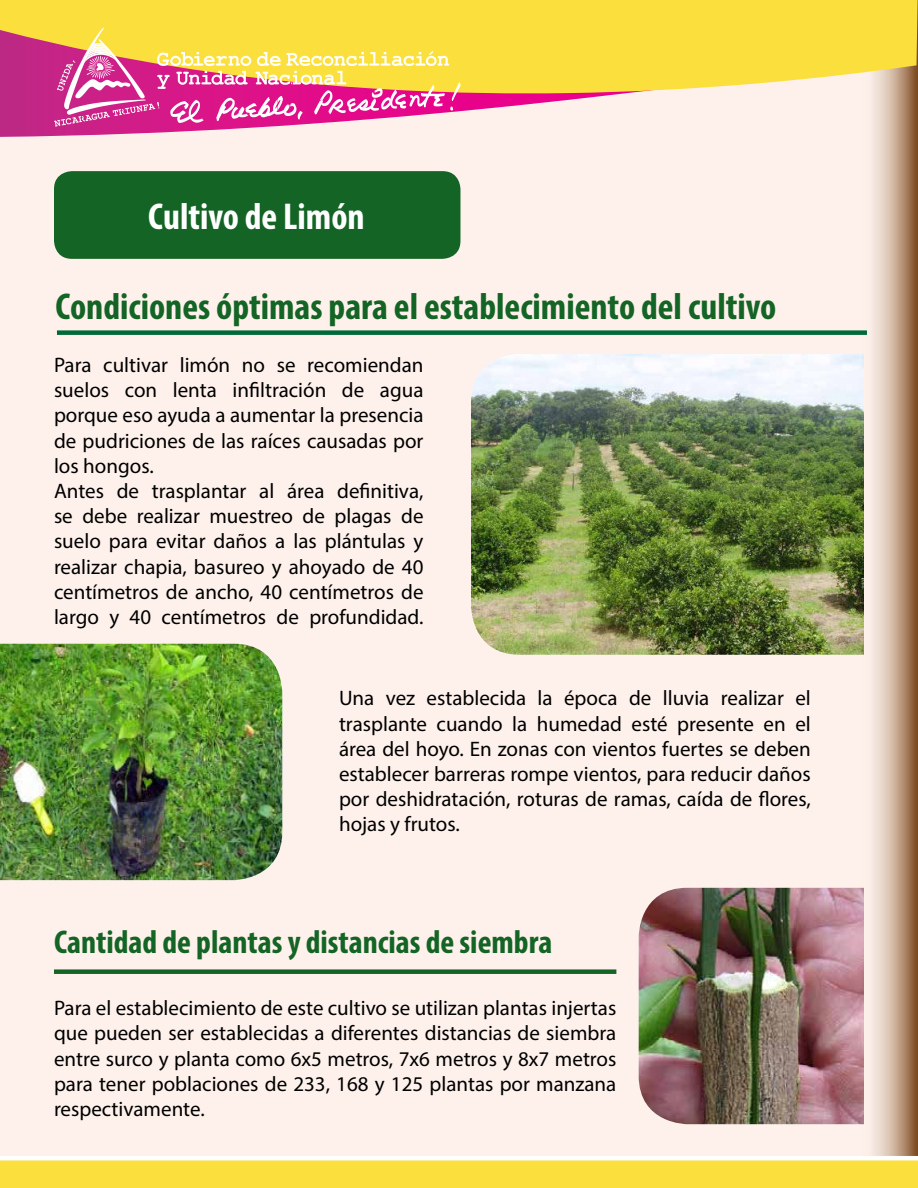
<style>
.page{position:relative;width:918px;height:1188px;background:#fff}
.page>*{position:absolute;margin:0;border:0;box-sizing:border-box;transform-origin:0 0}
.t1{font:700 condensed 37.5px "Myriad Pro";color:#136425}
.t2{font:700 condensed 37.5px "Myriad Pro";color:#fff}
.t3{font:700 condensed 33px "Myriad Pro";color:#136425}
.t4{font:21px/25.2px "Myriad Pro";color:#000;text-align:justify}
</style>
<div class="page">
<div style="left:0;top:0;width:917px;height:1188px;background:#fef1eb"></div>
<svg style="left:854px;top:94px;width:64px;height:1062px"></svg>
<svg style="left:0;top:94px;width:917px;height:43px"></svg>
<svg style="left:0;top:0;width:917px;height:94px;background:#f6d44a"></svg>
<svg style="left:917px;top:0;width:1px;height:94px"></svg>
<svg style="left:54px;top:28px;width:406px;height:99px;background:#ed957e"></svg>
<svg style="left:0;top:1156px;width:918px;height:32px;background:#fbe458"></svg>
<div style="left:54px;top:171px;width:406px;height:88px;background:#136425;border-radius:18px"></div>
<img style="left:471px;top:354px;width:393px;height:301px">
<img style="left:0;top:644px;width:282px;height:236px">
<img style="left:639px;top:888px;width:225px;height:236px">
<div style="left:57px;top:330px;width:810px;height:5px;background:#006938"></div>
<div style="left:54px;top:969px;width:562px;height:5px;background:#136425"></div>
<h1 class="t2" style="left:148px;top:193px;width:218px">Cultivo de Limón</h1>
<h1 class="t1" style="left:55px;top:283px;width:722px">Condiciones óptimas para el establecimiento del cultivo</h1>
<p class="t4" style="left:54px;top:352px;width:371px;text-align:left">Para cultivar limón no se recomiendan suelos con lenta infiltración de agua porque eso ayuda a aumentar la presencia de pudriciones de las raíces causadas por los hongos.<br>Antes de trasplantar al área definitiva, se debe realizar muestreo de plagas de suelo para evitar daños a las plántulas y realizar chapia, basureo y ahoyado de 40 centímetros de ancho, 40 centímetros de largo y 40 centímetros de profundidad.</p>
<p class="t4" style="left:339px;top:686px;width:473px">Una vez establecida la época de lluvia realizar el trasplante cuando la humedad esté presente en el área del hoyo. En zonas con vientos fuertes se deben establecer barreras rompe vientos, para reducir daños por deshidratación, roturas de ramas, caída de flores, hojas y frutos.</p>
<h2 class="t3" style="left:54px;top:922px;width:500px">Cantidad de plantas y distancias de siembra</h2>
<p class="t4" style="left:54px;top:995px;width:564px">Para el establecimiento de este cultivo se utilizan plantas injertas que pueden ser establecidas a diferentes distancias de siembra entre surco y planta como 6x5 metros, 7x6 metros y 8x7 metros para tener poblaciones de 233, 168 y 125 plantas por manzana respectivamente.</p>
</div>
